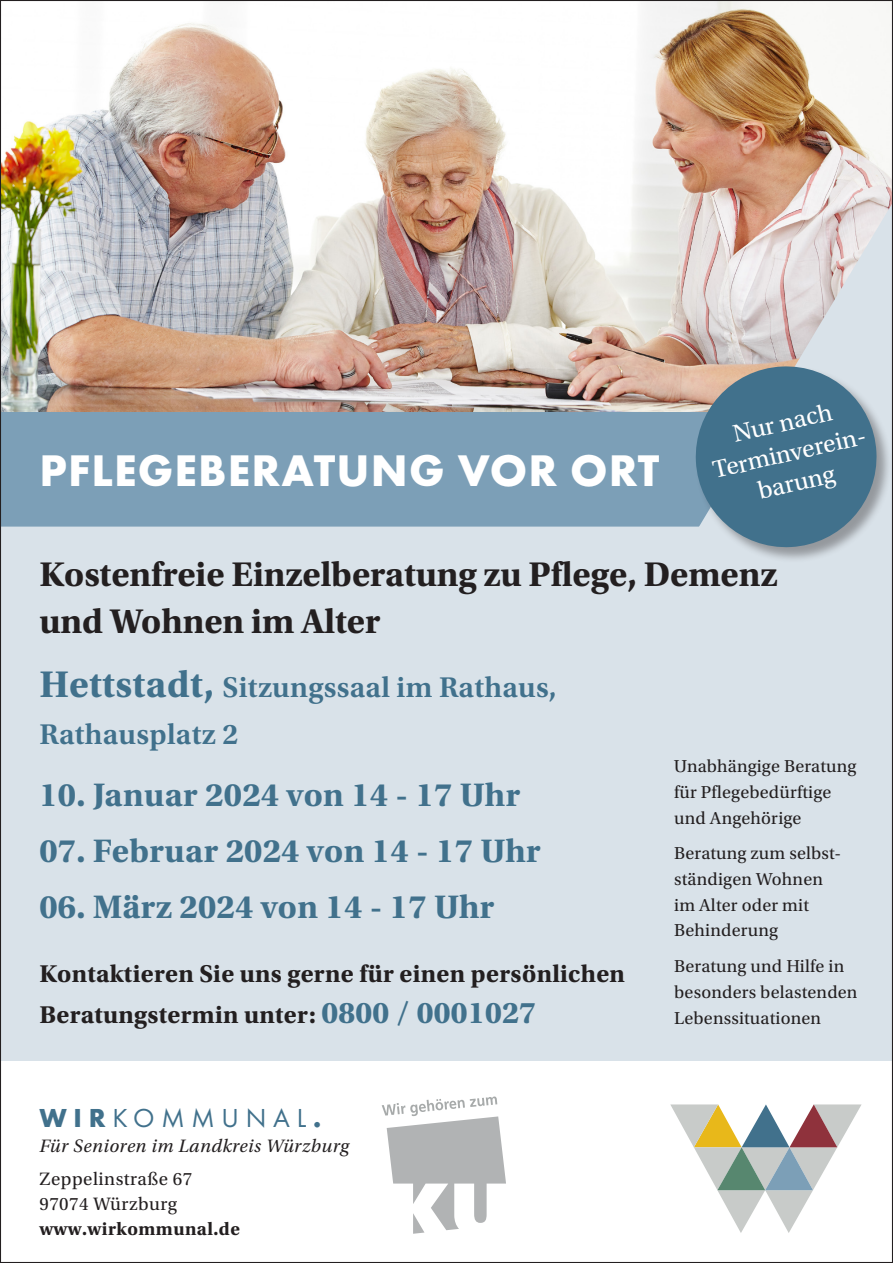
<style>
.page{position:relative;width:893px;height:1263px;background:#fff}
.page>*{position:absolute;margin:0;border:0;box-sizing:border-box;transform-origin:0 0}
.t1{font:700 45.9px "Futura PT";letter-spacing:.025em;color:#fff}
.t2{font:700 36px "Utopia Std";letter-spacing:-.005em;color:#231f20}
.t3{font:700 34.2px "Utopia Std";letter-spacing:.01em;color:#41718c}
.t4{font:600 30px "Utopia Std";letter-spacing:.01em;color:#41718c}
.t5{font:27px "Futura PT";letter-spacing:.25em;color:#41718c}
.t6{font:700 25.5px/40.5px "Utopia Std";letter-spacing:.01em;color:#231f20}
.t7{font:25.5px/30.6px "Utopia Std";color:#fff;text-align:center}
.t8{font:18.9px/25.2px "Utopia Std";letter-spacing:.025em;color:#231f20}
.t9{font:italic 18.9px "Utopia Std";letter-spacing:.025em;color:#231f20}
.t10{font:18.15px/25.7px "Utopia Std";letter-spacing:.01em;color:#231f20}
.s1{font-weight:700;font-size:39px}
.s2{font-size:31.5px;color:#41718c}
.s3{font-weight:700}
</style>
<div class="page">
<div style="left:0;top:0;width:893px;height:1060px;background:#d9e2e9"></div>
<svg style="left:670px;top:1104px;width:192px;height:129px"></svg>
<svg style="left:382px;top:1096px;width:124px;height:138px"></svg>
<div style="left:2px;top:411px;width:691px;height:116px;background:#7c9fb7"></div>
<img style="left:2px;top:2px;width:889px;height:409px">
<svg style="left:694px;top:202px;width:197px;height:164px"></svg>
<div style="left:695px;top:366px;width:197px;height:196px;background:#231f20;opacity:.38"></div>
<svg style="left:693px;top:364px;width:186px;height:186px;background:#62869a"></svg>
<p class="t1" style="left:39px;top:441px;width:621px">PFLEGEBERATUNG VOR ORT</p>
<p class="t7" style="left:703px;top:426px;width:161px;rotate:-13deg">Nur nach<br>Terminverein&shy;barung</p>
<p class="t2" style="left:39px;top:554px;width:739px">Kostenfreie Einzelberatung zu Pflege, Demenz</p>
<p class="t2" style="left:39px;top:601px;width:343px">und Wohnen im Alter</p>
<p class="t4" style="left:39px;top:670px;width:519px"><span class="s1">Hettstadt,</span> Sitzungssaal im Rathaus,</p>
<p class="t4" style="left:39px;top:717px;width:200px">Rathausplatz 2</p>
<p class="t3" style="left:39px;top:775px;width:482px">10. Januar 2024 von 14 - 17 Uhr</p>
<p class="t3" style="left:39px;top:831px;width:503px">07. Februar 2024 von 14 - 17 Uhr</p>
<p class="t3" style="left:39px;top:887px;width:457px">06. März 2024 von 14 - 17 Uhr</p>
<p class="t6" style="left:39px;top:954px;width:587px">Kontaktieren Sie uns gerne für einen persönlichen<br>Beratungstermin unter: <span class="s2">0800 / 0001027</span></p>
<p class="t5" style="left:39px;top:1102px;width:284px"><span class="s3">WIR</span>KOMMUNAL<span class="s3">.</span></p>
<p class="t9" style="left:39px;top:1136px;width:311px">Für Senioren im Landkreis Würzburg</p>
<p class="t8" style="left:39px;top:1166px;width:202px">Zeppelinstraße 67<br>97074 Würzburg <span class="s3">www.wirkommunal.de</span></p>
<p class="t10" style="left:674px;top:754px;width:184px">Unabhängige Beratung für Pflegebedürftige und Angehörige</p>
<p class="t10" style="left:674px;top:841px;width:169px">Beratung zum selbst&shy;ständigen Wohnen im Alter oder mit<br>Behinderung</p>
<p class="t10" style="left:674px;top:954px;width:185px">Beratung und Hilfe in besonders belastenden<br>Lebenssituationen</p>
</div>
